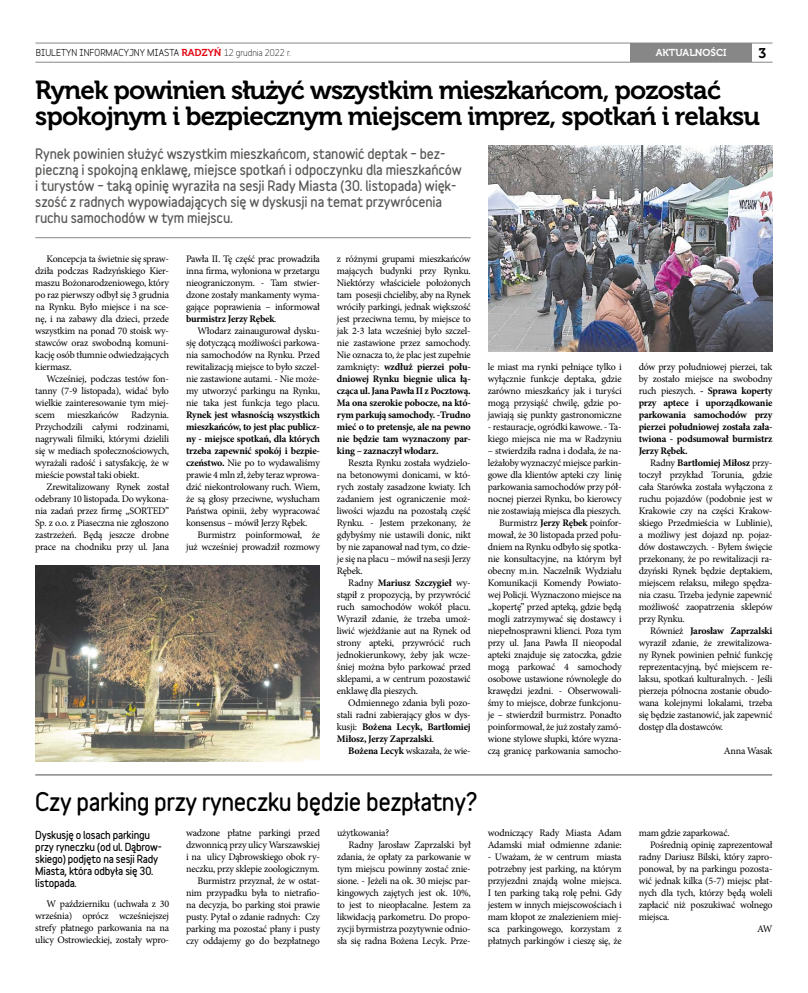
<style>
.page{position:relative;width:808px;height:993px;background:#fff}
.page>*{position:absolute;margin:0;border:0;box-sizing:border-box;transform-origin:0 0}
.t1{font:26px/26px "Museo 700";letter-spacing:-.03em;color:#000}
.t2{font:900 23px "Variable";letter-spacing:-.02em;color:#000}
.t3{font:14px "Museo 700";color:#000}
.t4{font:900 13px/16px "Variable";letter-spacing:-.01em;color:#575756}
.t5{font:10px/12px "Minion Pro";letter-spacing:-.02em;color:#000;text-align:justify}
.t6{font:700 10px/12px "Minion Pro";letter-spacing:-.02em;color:#000;text-align:justify}
.t7{font:900 10px/12px "Variable";letter-spacing:-.02em;color:#000}
.t8{font:10px "Museo 700";color:#fff}
.t9{font:700 9px "Variable";color:#000}
.s1{font-family:"Museo 700";font-weight:400;font-size:10px;color:#e30613}
.s2{font-weight:400}
.s3{font-weight:700}
</style>
<div class="page">
<hr style="left:35px;top:43px;width:737px;height:1px;background:#878787">
<hr style="left:35px;top:62px;width:737px;height:1px;background:#878787">
<div style="left:631px;top:43px;width:121px;height:19px;background:#878787"></div>
<hr style="left:35px;top:237px;width:436px;height:1px;background:#878787">
<img style="left:488px;top:146px;width:285px;height:205px">
<img style="left:35px;top:565px;width:285px;height:196px">
<hr style="left:35px;top:773px;width:737px;height:2px;background:#878787">
<p class="t8" style="left:656px;top:47px;width:72px">AKTUALNOŚCI</p>
<h1 class="t1" style="left:35px;top:77px;width:726px">Rynek powinien służyć wszystkim mieszkańcom, pozostać spokojnym i bezpiecznym miejscem imprez, spotkań i relaksu</h1>
<p class="t4" style="left:35px;top:146px;width:428px">Rynek powinien służyć wszystkim mieszkańcom, stanowić deptak – bez&shy;pieczną i spokojną enklawę, miejsce spotkań i odpoczynku dla mieszkańców i turystów – taką opinię wyraziła na sesji Rady Miasta (30. listopada) więk&shy;szość z radnych wypowiadających się w dyskusji na temat przywrócenia ruchu samochodów w tym miejscu.</p>
<p class="t9" style="left:36px;top:45px;width:256px">BIULETYN INFORMACYJNY MIASTA <span class="s1">RADZYŃ</span> <span class="s2">12 grudnia 2022 r.</span></p>
<h3 class="t3" style="left:758px;top:45px;width:9px">3</h3>
<p class="t5" style="left:35px;top:253px;width:135px;text-indent:11px">Koncepcja ta świetnie się spraw&shy;dziła podczas Radzyńskiego Kier&shy;maszu Bożonarodzeniowego, który po raz pierwszy odbył się 3 grudnia na Rynku. Było miejsce i na sce&shy;nę, i na zabawy dla dzieci, przede wszystkim na ponad 70 stoisk wy&shy;stawców oraz swobodną komuni&shy;kację osób tłumnie odwiedzających kiermasz.</p>
<p class="t5" style="left:35px;top:373px;width:135px;text-indent:11px">Wcześniej, podczas testów fon&shy;tanny (7-9 listopada), widać było wielkie zainteresowanie tym miej&shy;scem mieszkańców Radzynia.<br>Przychodzili całymi rodzinami, nagrywali filmiki, którymi dzielili się w mediach społecznościowych, wyrażali radość i satysfakcję, że w mieście powstał taki obiekt.</p>
<p class="t5" style="left:35px;top:481px;width:135px;text-indent:11px">Zrewitalizowany Rynek został odebrany 10 listopada. Do wykona&shy;nia zadań przez firmę „SORTED” Sp. z o.o. z Piaseczna nie zgłoszono zastrzeżeń. Będą jeszcze drobne prace na chodniku przy ul. Jana</p>
<p class="t5" style="left:186px;top:253px;width:135px">Pawła II. Tę część prac prowadziła inna firma, wyłoniona w przetargu nieograniczonym. - Tam stwier&shy;dzone zostały mankamenty wyma&shy;gające poprawienia – informował <span class="s3">burmistrz Jerzy Rębek</span>.</p>
<p class="t5" style="left:186px;top:325px;width:135px;text-indent:11px">Włodarz zainaugurował dysku&shy;sję dotyczącą możliwości parkowa&shy;nia samochodów na Rynku. Przed rewitalizacją miejsce to było szczel&shy;nie zastawione autami. - Nie może&shy;my utworzyć parkingu na Rynku, nie taka jest funkcja tego placu.</p>
<p class="t5" style="left:186px;top:409px;width:135px"><span class="s3">Rynek jest własnością wszystkich mieszkańców, to jest plac publicz&shy;ny - miejsce spotkań, dla których trzeba zapewnić spokój i bezpie&shy;czeństwo.</span> Nie po to wydawaliśmy prawie 4 mln zł, żeby teraz wprowa&shy;dzić niekontrolowany ruch. Wiem, że są głosy przeciwne, wysłucham Państwa opinii, żeby wypracować konsensus – mówił Jerzy Rębek.</p>
<p class="t5" style="left:186px;top:529px;width:135px;text-align:right">Burmistrz poinformował, że już wcześniej prowadził rozmowy</p>
<p class="t5" style="left:337px;top:253px;width:135px">z różnymi grupami mieszkańców mających budynki przy Rynku.<br>Niektórzy właściciele położonych tam posesji chcieliby, aby na Rynek wróciły parkingi, jednak większość jest przeciwna temu, by miejsce to jak 2-3 lata wcześniej było szczel&shy;nie zastawione przez samochody.<br>Nie oznacza to, że plac jest zupełnie zamknięty: <span class="s3">wzdłuż pierzei połu&shy;dniowej Rynku biegnie ulica łą&shy;cząca ul. Jana Pawła II z Pocztową.<br>Ma ona szerokie pobocze, na któ&shy;rym parkują samochody. -Trudno mieć o to pretensje, ale na pewno nie będzie tam wyznaczony par&shy;king – zaznaczył włodarz.</span></p>
<p class="t5" style="left:337px;top:457px;width:135px;text-indent:11px">Reszta Rynku została wydzielo&shy;na betonowymi donicami, w któ&shy;rych zostały zasadzone kwiaty. Ich zadaniem jest ograniczenie moż&shy;liwości wjazdu na pozostałą część Rynku. - Jestem przekonany, że gdybyśmy nie ustawili donic, nikt by nie zapanował nad tym, co dzie&shy;je się na placu – mówił na sesji Jerzy Rębek.</p>
<p class="t5" style="left:337px;top:577px;width:135px;text-indent:11px">Radny <span class="s3">Mariusz Szczygieł</span> wy&shy;stąpił z propozycją, by przywrócić ruch samochodów wokół placu.<br>Wyraził zdanie, że trzeba umoż&shy;liwić wjeżdżanie aut na Rynek od strony apteki, przywrócić ruch jednokierunkowy, żeby jak wcze&shy;śniej można było parkować przed sklepami, a w centrum pozostawić enklawę dla pieszych.</p>
<p class="t5" style="left:337px;top:697px;width:135px;text-indent:11px">Odmiennego zdania byli pozo&shy;stali radni zabierający głos w dys&shy;kusji: <span class="s3">Bożena Lecyk, Bartłomiej Miłosz, Jerzy Zaprzalski</span>.</p>
<p class="t5" style="left:348px;top:745px;width:124px"><span class="s3">Bożena Lecyk</span> wskazała, że wie-</p>
<p class="t5" style="left:488px;top:361px;width:135px">le miast ma rynki pełniące tylko i wyłącznie funkcje deptaka, gdzie zarówno mieszkańcy jak i turyści mogą przysiąść chwilę, gdzie po&shy;jawiają się punkty gastronomiczne</p>
<p class="t5" style="left:488px;top:421px;width:135px">- restauracje, ogródki kawowe. - Ta&shy;kiego miejsca nie ma w Radzyniu</p>
<p class="t5" style="left:488px;top:445px;width:135px;text-align:right">– stwierdziła radna i dodała, że na&shy;leżałoby wyznaczyć miejsce parkin&shy;gowe dla klientów apteki czy linię parkowania samochodów przy pół&shy;nocnej pierzei Rynku, bo kierowcy nie zostawiają miejsca dla pieszych.<br>Burmistrz <span class="s3">Jerzy Rębek</span> poinfor&shy;mował, że 30 listopada przed połu&shy;dniem na Rynku odbyło się spotka&shy;nie konsultacyjne, na którym był obecny m.in. Naczelnik Wydziału Komunikacji Komendy Powiato&shy;wej Policji. Wyznaczono miejsce na „kopertę” przed apteką, gdzie będą mogli zatrzymywać się dostawcy i niepełnosprawni klienci. Poza tym przy ul. Jana Pawła II nieopodal apteki znajduje się zatoczka, gdzie mogą parkować 4 samochody osobowe ustawione równolegle do krawędzi jezdni. - Obserwowali&shy;śmy to miejsce, dobrze funkcjonu&shy;je – stwierdził burmistrz. Ponadto poinformował, że już zostały zamó&shy;wione stylowe słupki, które wyzna&shy;czą granicę parkowania samocho-</p>
<h2 class="t2" style="left:35px;top:783px;width:444px">Czy parking przy ryneczku będzie bezpłatny?</h2>
<p class="t7" style="left:35px;top:828px;width:128px">Dyskusję o losach parkingu przy ryneczku (od ul. Dąbrow&shy;skiego) podjęto na sesji Rady<br>Miasta, która odbyła się 30. listopada.</p>
<p class="t5" style="left:35px;top:897px;width:135px;text-indent:11px">W październiku (uchwała z 30 września) oprócz wcześniejszej strefy płatnego parkowania na na ulicy Ostrowieckiej, zostały wpro-</p>
<p class="t5" style="left:186px;top:826px;width:135px;text-align:right">wadzone płatne parkingi przed dzwonnicą przy ulicy Warszawskiej i na ulicy Dąbrowskiego obok ry&shy;neczku, przy sklepie zoologicznym.<br>Burmistrz przyznał, że w ostat&shy;nim przypadku była to nietrafio&shy;na decyzja, bo parking stoi prawie pusty. Pytał o zdanie radnych: Czy parking ma pozostać płany i pusty czy oddajemy go do bezpłatnego</p>
<p class="t5" style="left:337px;top:826px;width:54px">użytkowania?</p>
<p class="t5" style="left:348px;top:838px;width:124px">Radny Jarosław Zaprzalski był</p>
<p class="t5" style="left:337px;top:850px;width:135px">zdania, że opłaty za parkowanie w</p>
<p class="t5" style="left:337px;top:862px;width:135px">tym miejscu powinny zostać znie-</p>
<p class="t5" style="left:337px;top:874px;width:135px">sione. - Jeżeli na ok. 30 miejsc par-</p>
<p class="t5" style="left:337px;top:886px;width:135px">kingowych zajętych jest ok. 10%,</p>
<p class="t5" style="left:337px;top:898px;width:135px">to jest to nieopłacalne. Jestem za</p>
<p class="t5" style="left:337px;top:910px;width:135px">likwidacją parkometru. Do propo-</p>
<p class="t5" style="left:337px;top:922px;width:135px">zycji byrmistrza pozytywnie odnio-</p>
<p class="t5" style="left:337px;top:934px;width:135px">sła się radna Bożena Lecyk. Prze-</p>
<p class="t5" style="left:488px;top:826px;width:135px">wodniczący Rady Miasta Adam<br>Adamski miał odmienne zdanie:</p>
<p class="t5" style="left:488px;top:850px;width:135px">- Uważam, że w centrum miasta potrzebny jest parking, na którym przyjezdni znajdą wolne miejsca.<br>I ten parking taką rolę pełni. Gdy jestem w innych miejscowościach i mam kłopot ze znalezieniem miej&shy;sca parkingowego, korzystam z płatnych parkingów i cieszę się, że</p>
<p class="t6" style="left:639px;top:360px;width:135px"><span class="s2">dów przy południowej pierzei, tak by zostało miejsce na swobodny ruch pieszych.</span> - Sprawa koperty przy aptece i uporządkowanie parkowania samochodów przy pierzei południowej została zała&shy;twiona - podsumował burmistrz Jerzy Rębek.</p>
<p class="t5" style="left:639px;top:456px;width:135px;text-indent:11px">Radny <span class="s3">Bartłomiej Miłosz</span> przy&shy;toczył przykład Torunia, gdzie cała Starówka została wyłączona z ruchu pojazdów (podobnie jest w Krakowie czy na części Krakow&shy;skiego Przedmieścia w Lublinie), a możliwy jest dojazd np. pojaz&shy;dów dostawczych. - Byłem święcie przekonany, że po rewitalizacji ra&shy;dzyński Rynek będzie deptakiem, miejscem relaksu, miłego spędza&shy;nia czasu. Trzeba jedynie zapewnić możliwość zaopatrzenia sklepów przy Rynku.</p>
<p class="t5" style="left:639px;top:624px;width:135px;text-indent:11px">Również <span class="s3">Jarosław Zaprzalski </span>wyraził zdanie, że zrewitalizowa&shy;ny Rynek powinien pełnić funkcję reprezentacyjną, być miejscem re&shy;laksu, spotkań kulturalnych. - Jeśli pierzeja północna zostanie obudo&shy;wana kolejnymi lokalami, trzeba się będzie zastanowić, jak zapewnić dostęp dla dostawców.</p>
<p class="t5" style="left:724px;top:744px;width:50px">Anna Wasak</p>
<p class="t5" style="left:639px;top:826px;width:93px">mam gdzie zaparkować.</p>
<p class="t5" style="left:650px;top:838px;width:124px">Pośrednią opinię zaprezentował</p>
<p class="t5" style="left:639px;top:850px;width:135px">radny Dariusz Bilski, który zapro-</p>
<p class="t5" style="left:639px;top:862px;width:135px">ponował, by na parkingu pozosta-</p>
<p class="t5" style="left:639px;top:874px;width:135px">wić jednak kilka (5-7) miejsc płat-</p>
<p class="t5" style="left:639px;top:886px;width:135px">nych dla tych, którzy będą woleli</p>
<p class="t5" style="left:639px;top:898px;width:135px">zapłacić niż poszukiwać wolnego</p>
<p class="t5" style="left:639px;top:910px;width:32px">miejsca.</p>
<p class="t5" style="left:757px;top:922px;width:17px">AW</p>
</div>
